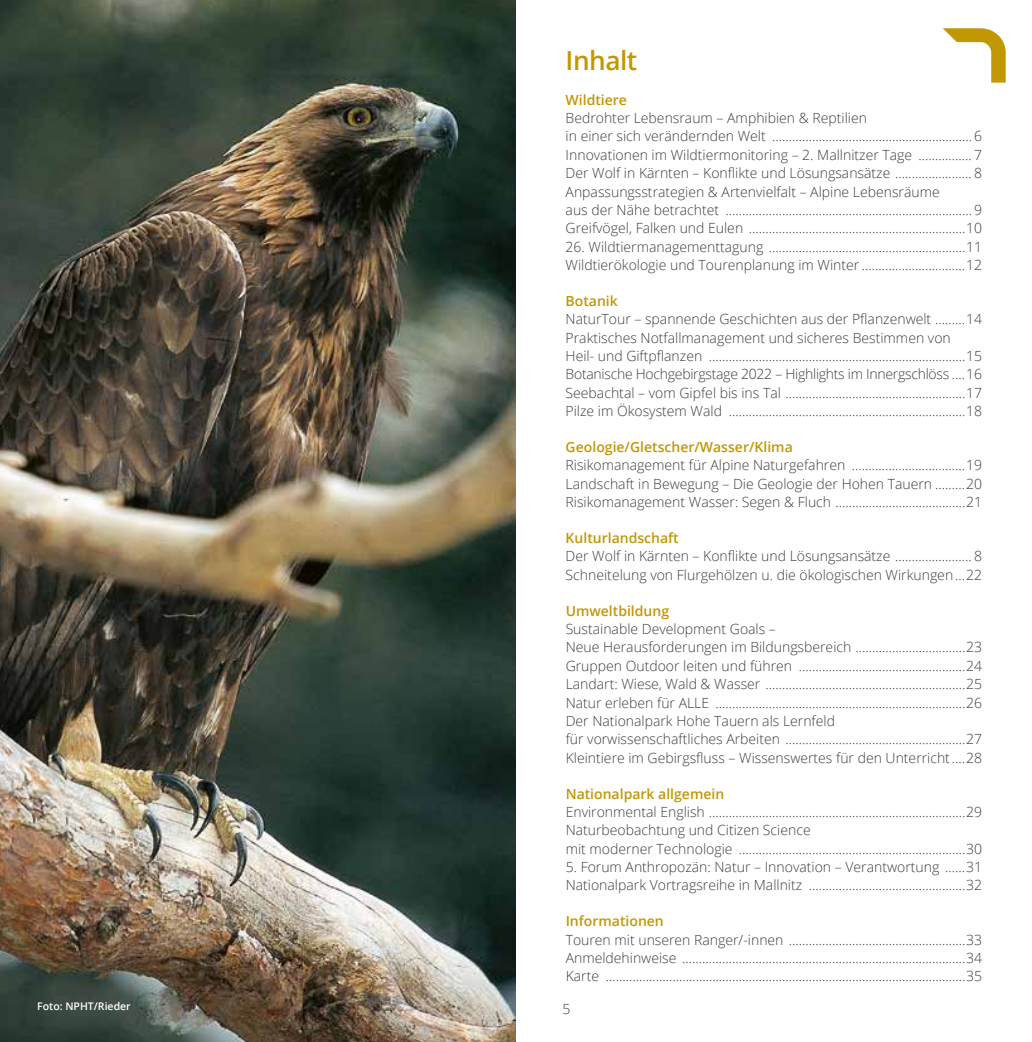
<style>
.page{position:relative;width:1032px;height:1042px;background:#fff}
.page>*{position:absolute;margin:0;border:0;box-sizing:border-box;transform-origin:0 0}
.t1{font:600 26.25px "Open Sans";letter-spacing:-.02em;color:#c29704}
.t2{font:300 14px/18.4px "Open Sans";color:#3c3c3b}
.t3{font:600 14px "Open Sans";color:#c29704}
.t4{font:600 10.5px "Open Sans";color:#fff}
</style>
<div class="page">
<img style="left:0;top:0;width:516px;height:1042px">
<svg style="left:943px;top:28px;width:63px;height:55px"></svg>
<p class="t4" style="left:37px;top:999px;width:95px">Foto: NPHT/Rieder</p>
<h1 class="t1" style="left:566px;top:42px;width:73px">Inhalt</h1>
<p class="t3" style="left:566px;top:90px;width:63px">Wildtiere</p>
<p class="t2" style="left:566px;top:108px;width:418px">Bedrohter Lebensraum – Amphibien &amp; Reptilien<br>in einer sich verändernden Welt ............................................................ 6<br>Innovationen im Wildtiermonitoring – 2. Mallnitzer Tage ................ 7<br>Der Wolf in Kärnten – Konflikte und Lösungsansätze ....................... 8<br>Anpassungsstrategien &amp; Artenvielfalt – Alpine Lebensräume<br>aus der Nähe betrachtet ..........................................................................9<br>Greifvögel, Falken und Eulen .................................................................10</p>
<p class="t2" style="left:566px;top:237px;width:418px">26. Wildtiermanagementtagung ...........................................................11<br>Wildtierökologie und Tourenplanung im Winter ...............................12</p>
<p class="t3" style="left:566px;top:291px;width:54px">Botanik</p>
<p class="t2" style="left:566px;top:310px;width:418px">NaturTour – spannende Geschichten aus der Pflanzenwelt .........14<br>Praktisches Notfallmanagement und sicheres Bestimmen von Heil- und Giftpflanzen .............................................................................15<br>Botanische Hochgebirgstage 2022 – Highlights im Innergschlöss ....16<br>Seebachtal – vom Gipfel bis ins Tal ......................................................17<br>Pilze im Ökosystem Wald .......................................................................18</p>
<p class="t3" style="left:566px;top:437px;width:229px">Geologie/Gletscher/Wasser/Klima</p>
<p class="t2" style="left:566px;top:456px;width:418px;text-align:justify">Risikomanagement für Alpine Naturgefahren ..................................19<br>Landschaft in Bewegung – Die Geologie der Hohen Tauern .........20<br>Risikomanagement Wasser: Segen &amp; Fluch .......................................21</p>
<p class="t3" style="left:566px;top:528px;width:115px">Kulturlandschaft</p>
<p class="t2" style="left:566px;top:547px;width:418px">Der Wolf in Kärnten – Konflikte und Lösungsansätze ....................... 8<br>Schneitelung von Flurgehölzen u. die ökologischen Wirkungen...22</p>
<p class="t3" style="left:566px;top:601px;width:105px">Umweltbildung</p>
<p class="t2" style="left:566px;top:619px;width:418px">Sustainable Development Goals –<br>Neue Herausforderungen im Bildungsbereich .................................23<br>Gruppen Outdoor leiten und führen ..................................................24<br>Landart: Wiese, Wald &amp; Wasser ............................................................25<br>Natur erleben für ALLE ...........................................................................26<br>Der Nationalpark Hohe Tauern als Lernfeld<br>für vorwissenschaftliches Arbeiten ......................................................27<br>Kleintiere im Gebirgsfluss – Wissenswertes für den Unterricht....28</p>
<p class="t3" style="left:566px;top:784px;width:160px">Nationalpark allgemein</p>
<p class="t2" style="left:566px;top:802px;width:418px">Environmental English .............................................................................29<br>Naturbeobachtung und Citizen Science<br>mit moderner Technologie ....................................................................30</p>
<p class="t2" style="left:566px;top:857px;width:418px">5. Forum Anthropozän: Natur – Innovation – Verantwortung ......31<br>Nationalpark Vortragsreihe in Mallnitz ...............................................32</p>
<p class="t3" style="left:566px;top:911px;width:100px">Informationen</p>
<p class="t2" style="left:566px;top:930px;width:418px;text-align:justify">Touren mit unseren Ranger/-innen .....................................................33<br>Anmeldehinweise .....................................................................................34<br>Karte ............................................................................................................35</p>
<p class="t2" style="left:563px;top:999px;width:9px">5</p>
</div>
